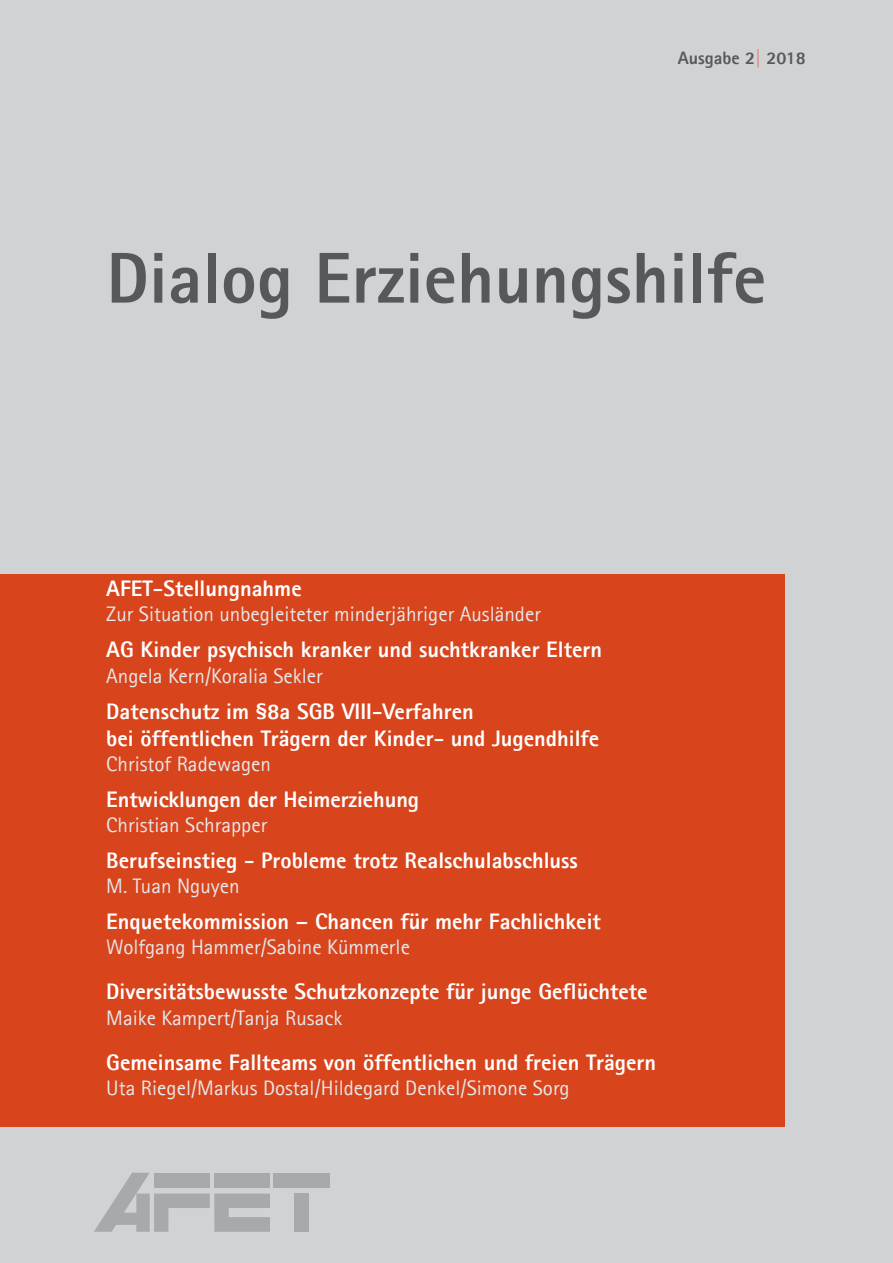
<style>
.page{position:relative;width:893px;height:1263px;background:#d1d2d4}
.page>*{position:absolute;margin:0;border:0;box-sizing:border-box;transform-origin:0 0}
.grauer-Kasten-Absatz{font:800 72px "Agfa Rotis Sans Serif";color:#57585a}
.Deckblatt_Thema{font:800 22.5px "Agfa Rotis Sans Serif";color:#fff}
.Deckblatt_Autor{font:21px "Agfa Rotis Sans Serif";color:#e6e7e9}
.Deckblatt_Thema-2{font:21px "Agfa Rotis Sans Serif";color:#e6e7e9}
.t1{font:800 18px "Agfa Rotis Sans Serif";color:#57585a}
.s1{color:#e86e49}
</style>
<div class="page">
<div style="left:0;top:574px;width:785px;height:553px;background:#d8441c"></div>
<div style="left:273px;top:1173px;width:56px;height:14px;background:#a8a9ad"></div>
<div style="left:294px;top:1193px;width:14px;height:39px;background:#a8a9ad"></div>
<svg style="left:94px;top:1173px;width:176px;height:59px"></svg>
<p class="t1" style="left:678px;top:47px;width:130px">Ausgabe 2<span class="s1">|</span> 2018</p>
<p class="grauer-Kasten-Absatz" style="left:106px;top:232px;width:662px">Dialog Erziehungshilfe</p>
<p class="Deckblatt_Thema" style="left:106px;top:574px;width:197px">AFET-Stellungnahme</p>
<p class="Deckblatt_Autor" style="left:106px;top:602px;width:436px">Zur Situation unbegleiteter minderjähriger Ausländer</p>
<p class="Deckblatt_Thema" style="left:106px;top:635px;width:497px">AG Kinder psychisch kranker und suchtkranker Eltern</p>
<p class="Deckblatt_Autor" style="left:106px;top:663px;width:218px">Angela Kern/Koralia Sekler</p>
<p class="Deckblatt_Thema" style="left:106px;top:697px;width:369px">Datenschutz im §8a SGB VIII-Verfahren</p>
<p class="Deckblatt_Thema" style="left:106px;top:724px;width:494px">bei öffentlichen Trägern der Kinder- und Jugendhilfe</p>
<p class="Deckblatt_Thema-2" style="left:106px;top:751px;width:166px">Christof Radewagen</p>
<p class="Deckblatt_Thema" style="left:106px;top:785px;width:314px">Entwicklungen der Heimerziehung</p>
<p class="Deckblatt_Autor" style="left:106px;top:812px;width:162px">Christian Schrapper</p>
<p class="Deckblatt_Thema" style="left:106px;top:846px;width:473px">Berufseinstieg - Probleme trotz Realschulabschluss</p>
<p class="Deckblatt_Autor" style="left:106px;top:874px;width:135px">M. Tuan Nguyen</p>
<p class="Deckblatt_Thema" style="left:106px;top:907px;width:496px">Enquetekommission – Chancen für mehr Fachlichkeit</p>
<p class="Deckblatt_Autor" style="left:106px;top:935px;width:305px">Wolfgang Hammer/Sabine Kümmerle</p>
<p class="Deckblatt_Thema" style="left:106px;top:977px;width:543px">Diversitätsbewusste Schutzkonzepte für junge Geflüchtete</p>
<p class="Deckblatt_Autor" style="left:106px;top:1005px;width:237px">Maike Kampert/Tanja Rusack</p>
<p class="Deckblatt_Thema" style="left:106px;top:1048px;width:551px">Gemeinsame Fallteams von öffentlichen und freien Trägern</p>
<p class="Deckblatt_Autor" style="left:106px;top:1075px;width:465px">Uta Riegel/Markus Dostal/Hildegard Denkel/Simone Sorg</p>
</div>
